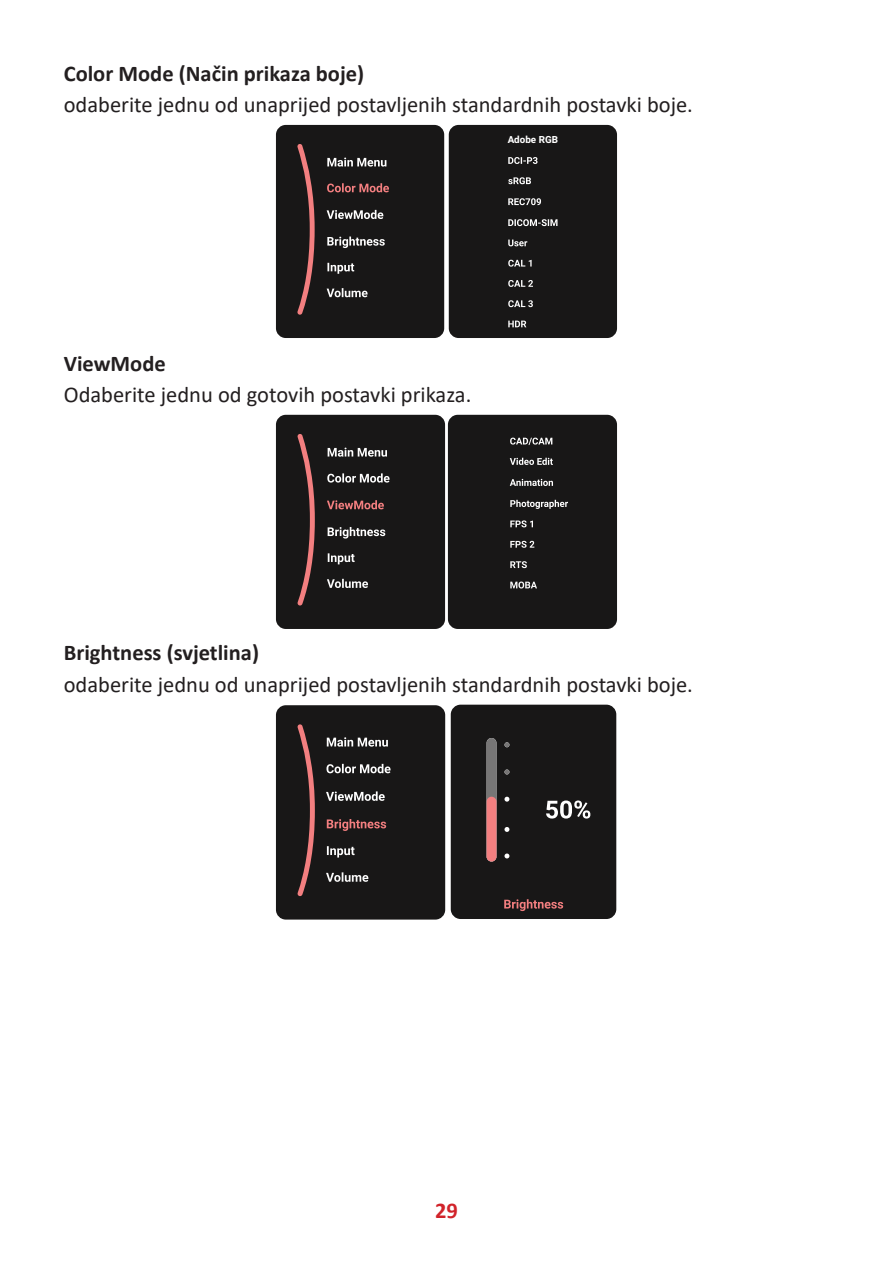
<style>
.page{position:relative;width:893px;height:1263px;background:#fff}
.page>*{position:absolute;margin:0;border:0;box-sizing:border-box;transform-origin:0 0}
.t1{font:22.5px "Calibri";color:#231f20}
.t2{font:700 22.5px "Calibri";color:#231f20}
.t3{font:700 22.5px "Calibri";color:#d1232a}
.t4{font:700 9.75px "Heebo";color:#fff}
</style>
<div class="page">
<div style="left:276px;top:125px;width:168px;height:213px;background:#181717;border-radius:10px"></div>
<svg style="left:327px;top:158px;width:59px;height:9px"></svg>
<svg style="left:327px;top:183px;width:62px;height:9px"></svg>
<svg style="left:327px;top:210px;width:56px;height:9px"></svg>
<svg style="left:327px;top:237px;width:58px;height:11px"></svg>
<svg style="left:327px;top:263px;width:27px;height:11px"></svg>
<svg style="left:327px;top:288px;width:41px;height:9px"></svg>
<div style="left:449px;top:125px;width:168px;height:213px;background:#181717;border-radius:10px"></div>
<svg style="left:508px;top:157px;width:29px;height:7px"></svg>
<svg style="left:508px;top:177px;width:23px;height:7px"></svg>
<svg style="left:508px;top:198px;width:33px;height:7px"></svg>
<svg style="left:508px;top:219px;width:49px;height:7px"></svg>
<svg style="left:508px;top:240px;width:19px;height:6px"></svg>
<svg style="left:508px;top:260px;width:24px;height:7px"></svg>
<svg style="left:508px;top:280px;width:25px;height:7px"></svg>
<svg style="left:508px;top:300px;width:25px;height:7px"></svg>
<svg style="left:508px;top:321px;width:18px;height:6px"></svg>
<svg style="left:297px;top:144px;width:18px;height:171px"></svg>
<div style="left:448px;top:415px;width:169px;height:214px;background:#181717;border-radius:10px"></div>
<svg style="left:510px;top:438px;width:42px;height:7px"></svg>
<svg style="left:510px;top:458px;width:43px;height:7px"></svg>
<svg style="left:510px;top:479px;width:43px;height:7px"></svg>
<svg style="left:510px;top:500px;width:58px;height:9px"></svg>
<svg style="left:510px;top:520px;width:23px;height:7px"></svg>
<svg style="left:510px;top:541px;width:24px;height:7px"></svg>
<svg style="left:510px;top:561px;width:17px;height:7px"></svg>
<svg style="left:510px;top:581px;width:27px;height:7px"></svg>
<div style="left:276px;top:415px;width:169px;height:214px;background:#181717;border-radius:10px"></div>
<svg style="left:328px;top:448px;width:59px;height:9px"></svg>
<svg style="left:327px;top:473px;width:63px;height:10px"></svg>
<svg style="left:327px;top:500px;width:57px;height:9px"></svg>
<svg style="left:328px;top:527px;width:57px;height:11px"></svg>
<svg style="left:328px;top:553px;width:27px;height:11px"></svg>
<svg style="left:327px;top:579px;width:41px;height:9px"></svg>
<svg style="left:297px;top:434px;width:18px;height:172px"></svg>
<svg style="left:451px;top:705px;width:165px;height:214px;background:#221f1f"></svg>
<div style="left:276px;top:705px;width:169px;height:214px;background:#181717;border-radius:10px"></div>
<svg style="left:327px;top:737px;width:61px;height:10px"></svg>
<svg style="left:326px;top:764px;width:65px;height:9px"></svg>
<svg style="left:326px;top:791px;width:59px;height:10px"></svg>
<svg style="left:327px;top:819px;width:59px;height:12px"></svg>
<svg style="left:327px;top:846px;width:28px;height:11px"></svg>
<svg style="left:326px;top:872px;width:42px;height:10px"></svg>
<svg style="left:297px;top:724px;width:18px;height:172px"></svg>
<p class="t2" style="left:64px;top:57px;width:302px">Color Mode (Način prikaza boje)</p>
<p class="t1" style="left:64px;top:89px;width:631px">odaberite jednu od unaprijed postavljenih standardnih postavki boje.</p>
<p class="t4" style="left:508px;top:133px;width:52px">Adobe RGB</p>
<p class="t2" style="left:64px;top:347px;width:103px">ViewMode</p>
<p class="t1" style="left:64px;top:379px;width:409px">Odaberite jednu od gotovih postavki prikaza.</p>
<p class="t2" style="left:64px;top:637px;width:197px">Brightness (svjetlina)</p>
<p class="t1" style="left:64px;top:668px;width:631px">odaberite jednu od unaprijed postavljenih standardnih postavki boje.</p>
<p class="t3" style="left:435px;top:1194px;width:24px">29</p>
</div>
